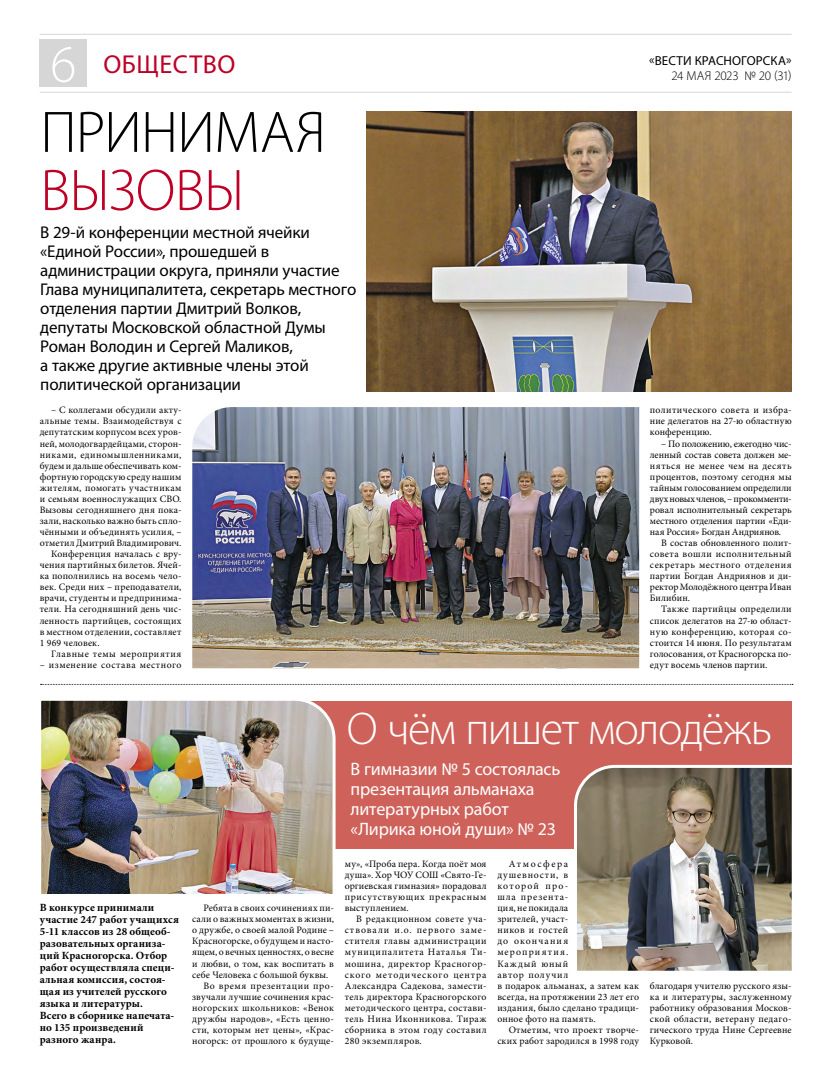
<style>
.page{position:relative;width:820px;height:1078px;background:#fff}
.page>*{position:absolute;margin:0;border:0;box-sizing:border-box;transform-origin:0 0}
.t1{font:300 59px "Myriad Pro";letter-spacing:-.015em;color:#000}
.t2{font:300 59px "Myriad Pro";letter-spacing:-.01em;color:#be0027}
.t3{font:300 53px "Myriad Pro";color:#fff}
.t4{font:300 46px "Myriad Pro";letter-spacing:-.03em;color:#fff}
.t5{font:26px "Myriad Pro";letter-spacing:.02em;color:#be0027}
.t6{font:18px/20px "Myriad Pro";letter-spacing:-.01em;color:#fff}
.t7{font:17px/19px "Myriad Pro";letter-spacing:-.01em;color:#000}
.t8{font:13px "Myriad Pro";letter-spacing:.01em;color:#000}
.t9{font:300 13px "Myriad Pro";letter-spacing:-.025em;color:#000}
.t10{font:700 11px/12px "Minion Pro";letter-spacing:.015em;color:#000}
.t11{font:9.8px/11.1px "Minion Pro";letter-spacing:.02em;color:#000;text-align:justify}
.t12{font:9.8px/11.1px "Minion Pro";letter-spacing:.04em;color:#000}
.t13{font:9.8px "Minion Pro";letter-spacing:.055em;color:#000}
.t14{font:9.8px "Minion Pro";color:#000}
.t15{font:9.8px "Minion Pro";letter-spacing:.045em;color:#000}
</style>
<div class="page">
<hr style="left:40px;top:92px;width:751px;height:1px;background:#d6d6d6">
<hr style="left:40px;top:34px;width:751px;height:1px;background:#d6d6d6">
<div style="left:40px;top:40px;width:47px;height:47px;background:#d6d6d6"></div>
<div style="left:270px;top:701px;width:521px;height:148px;background:#ce6159"></div>
<img style="left:366px;top:111px;width:425px;height:280px">
<img style="left:192px;top:407px;width:447px;height:261px">
<svg style="left:41px;top:684px;width:751px;height:1px"></svg>
<img style="left:41px;top:700px;width:295px;height:194px">
<img style="left:574px;top:763px;width:218px;height:208px">
<h2 class="t3" style="left:50px;top:32px;width:27px">6</h2>
<h3 class="t8" style="left:649px;top:53px;width:144px">«ВЕСТИ КРАСНОГОРСКА»</h3>
<h3 class="t5" style="left:103px;top:48px;width:133px">ОБЩЕСТВО</h3>
<h1 class="t1" style="left:40px;top:97px;width:287px">ПРИНИМАЯ</h1>
<h1 class="t2" style="left:40px;top:155px;width:205px">ВЫЗОВЫ</h1>
<p class="t7" style="left:40px;top:223px;width:317px">В 29-й конференции местной ячейки «Единой России», прошедшей в администрации округа, приняли участие Глава муниципалитета, секретарь местного отделения партии Дмитрий Волков, депутаты Московской областной Думы Роман Володин и Сергей Маликов,<br>а также другие активные члены этой политической организации</p>
<p class="t11" style="left:51px;top:404px;width:132px">– С коллегами обсудили акту-</p>
<p class="t11" style="left:40px;top:415px;width:143px">альные темы. Взаимодействуя с</p>
<p class="t11" style="left:40px;top:426px;width:143px">депутатским корпусом всех уров-</p>
<p class="t11" style="left:40px;top:438px;width:143px">ней, молодогвардейцами, сторон-</p>
<p class="t15" style="left:40px;top:448px;width:143px">никами, единомышленниками,</p>
<p class="t14" style="left:40px;top:459px;width:143px">будем и дальше обеспечивать ком-</p>
<p class="t11" style="left:40px;top:471px;width:143px">фортную городскую среду нашим</p>
<p class="t11" style="left:40px;top:482px;width:143px">жителям, помогать участникам</p>
<p class="t11" style="left:40px;top:493px;width:143px">и семьям военнослужащих СВО.</p>
<p class="t11" style="left:40px;top:504px;width:143px">Вызовы сегодняшнего дня пока-</p>
<p class="t11" style="left:40px;top:515px;width:143px">зали, насколько важно быть спло-</p>
<p class="t11" style="left:40px;top:526px;width:143px">чёнными и объединять усилия, –</p>
<p class="t11" style="left:40px;top:537px;width:143px">отметил Дмитрий Владимирович.</p>
<p class="t11" style="left:51px;top:548px;width:132px">Конференция началась с вру-</p>
<p class="t11" style="left:40px;top:559px;width:143px">чения партийных билетов. Ячей-</p>
<p class="t11" style="left:40px;top:570px;width:143px">ка пополнились на восемь чело-</p>
<p class="t11" style="left:40px;top:581px;width:143px">век. Среди них – преподаватели,</p>
<p class="t11" style="left:40px;top:592px;width:143px">врачи, студенты и предпринима-</p>
<p class="t11" style="left:40px;top:603px;width:143px">тели. На сегодняшний день чис-</p>
<p class="t11" style="left:40px;top:614px;width:143px">ленность партийцев, состоящих</p>
<p class="t11" style="left:40px;top:625px;width:143px">в местном отделении, составляет</p>
<p class="t11" style="left:40px;top:637px;width:61px">1 969 человек.</p>
<p class="t13" style="left:51px;top:647px;width:132px">Главные темы мероприятия</p>
<p class="t13" style="left:40px;top:658px;width:143px">– изменение состава местного</p>
<h3 class="t9" style="left:671px;top:68px;width:121px">24 МАЯ 2023 № 20 (31)</h3>
<p class="t11" style="left:649px;top:404px;width:143px">политического совета и избра&shy;ние делегатов на 27-ю областную конференцию.</p>
<p class="t11" style="left:649px;top:438px;width:143px;text-indent:11px">– По положению, ежегодно чис&shy;ленный состав совета должен ме&shy;няться не менее чем на десять процентов, поэтому сегодня мы тайным голосованием определили двух новых членов, – прокомменти&shy;ровал исполнительный секретарь местного отделения партии «Еди&shy;ная Россия» Богдан Андриянов.</p>
<p class="t11" style="left:649px;top:537px;width:143px;text-indent:11px">В состав обновленного полит&shy;совета вошли исполнительный секретарь местного отделения партии Богдан Андриянов и ди&shy;ректор Молодёжного центра Иван Билибин.</p>
<p class="t11" style="left:649px;top:603px;width:143px;text-indent:11px">Также партийцы определили список делегатов на 27-ю област&shy;ную конференцию, которая со&shy;стоится 14 июня. По результатам голосования, от Красногорска по&shy;едут восемь членов партии.</p>
<p class="t10" style="left:40px;top:901px;width:141px">В конкурсе принимали участие 247 работ учащихся<br>5-11 классов из 28 общеоб&shy;разовательных организа&shy;ций Красногорска. Отбор работ осуществляла специ&shy;альная комиссия, состоя&shy;щая из учителей русского языка и литературы.<br>Всего в сборнике напечата&shy;но 135 произведений разного жанра.</p>
<p class="t11" style="left:203px;top:902px;width:132px">Ребята в своих сочинениях пи-</p>
<p class="t11" style="left:192px;top:913px;width:143px">сали о важных моментах в жизни,</p>
<p class="t11" style="left:192px;top:924px;width:143px">о дружбе, о своей малой Родине –</p>
<p class="t11" style="left:192px;top:935px;width:143px">Красногорске, о будущем и насто-</p>
<p class="t11" style="left:192px;top:946px;width:143px">ящем, о вечных ценностях, о весне</p>
<p class="t11" style="left:192px;top:957px;width:143px">и любви, о том, как воспитать в</p>
<p class="t11" style="left:192px;top:968px;width:138px">себе Человека с большой буквы.</p>
<p class="t13" style="left:203px;top:978px;width:132px">Во время презентации про-</p>
<p class="t11" style="left:192px;top:990px;width:143px">звучали лучшие сочинения крас-</p>
<p class="t11" style="left:192px;top:1001px;width:143px">ногорских школьников: «Венок</p>
<p class="t11" style="left:192px;top:1012px;width:143px">дружбы народов», «Есть ценно-</p>
<p class="t11" style="left:192px;top:1023px;width:143px">сти, которым нет цены», «Крас-</p>
<p class="t11" style="left:192px;top:1035px;width:143px">ногорск: от прошлого к будуще-</p>
<h3 class="t4" style="left:347px;top:701px;width:426px">О чём пишет молодёжь</h3>
<h3 class="t6" style="left:350px;top:758px;width:211px">В гимназии № 5 состоялась презентация альманаха литературных работ «Лирика юной души» № 23</h3>
<p class="t11" style="left:344px;top:858px;width:143px">му», «Проба пера. Когда поёт моя душа». Хор ЧОУ СОШ «Свято-Ге&shy;оргиевская гимназия» порадовал присутствующих прекрасным выступлением.</p>
<p class="t11" style="left:344px;top:913px;width:143px;text-indent:11px">В редакционном совете уча&shy;ствовали и.о. первого заме&shy;стителя главы администрации муниципалитета Наталья Ти&shy;мошина, директор Красногор&shy;ского методического центра Александра Садекова, замести&shy;тель директора Красногорского методического центра, состави&shy;тель Нина Иконникова. Тираж сборника в этом году составил 280 экземпляров.</p>
<p class="t12" style="left:497px;top:858px;width:143px;text-indent:11px">Атмосфера<br>душевности, в<br>которой про-<br>шла презента-<br>ция, не покидала<br>зрителей, участ-<br>ников и гостей<br>до окончания мероприятия.<br>Каждый юный<br>автор получил<br>в подарок альманах, а затем как всегда, на протяжении 23 лет его издания, было сделано традици&shy;онное фото на память.</p>
<p class="t11" style="left:497px;top:1023px;width:143px;text-align:right">Отметим, что проект творче&shy;ских работ зародился в 1998 году</p>
<p class="t11" style="left:649px;top:979px;width:143px">благодаря учителю русского язы&shy;ка и литературы, заслуженному работнику образования Москов&shy;ской области, ветерану педаго&shy;гического труда Нине Сергеевне Курковой.</p>
</div>
